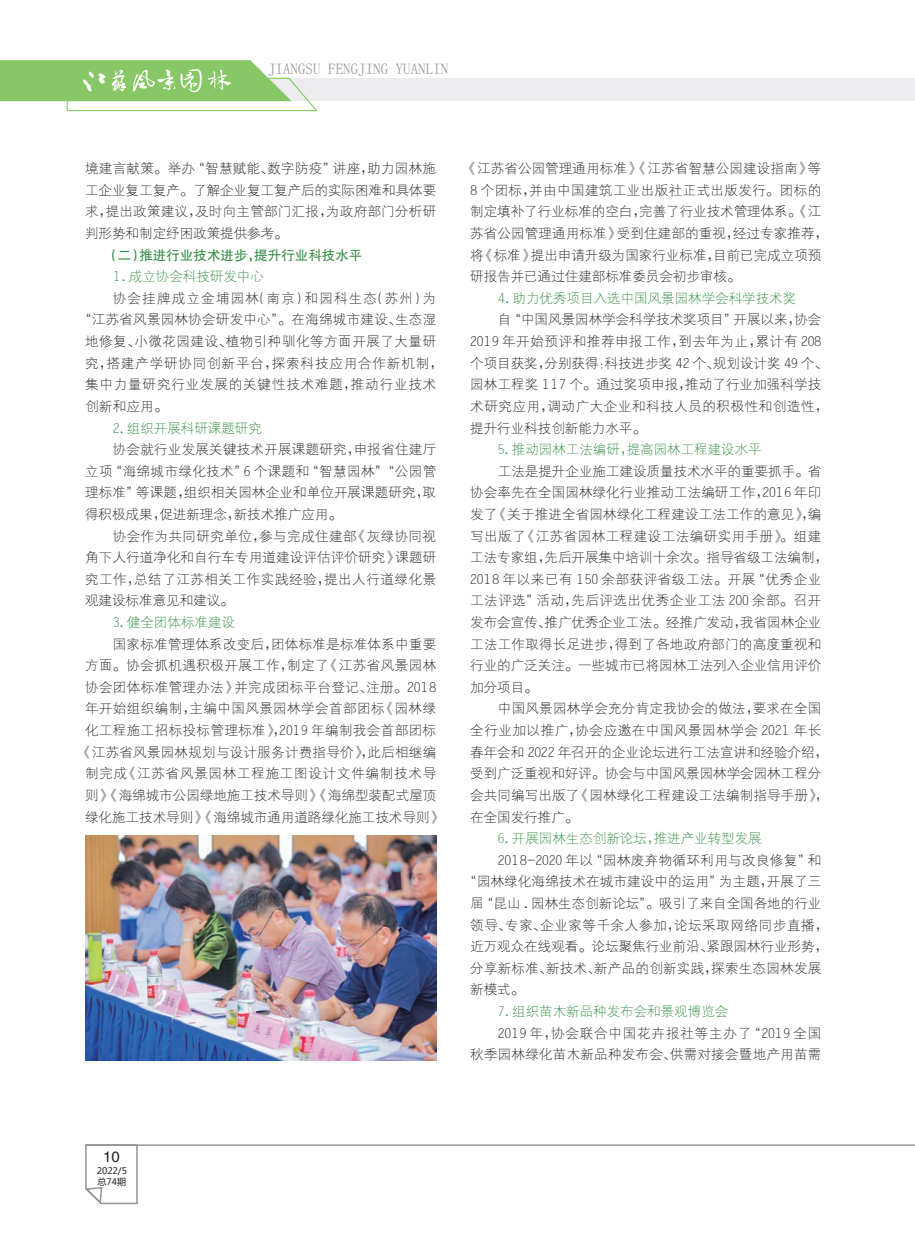
<style>
.page{position:relative;width:915px;height:1238px;background:#fff}
.page>*{position:absolute;margin:0;border:0;box-sizing:border-box;transform-origin:0 0}
.t1{font:15px "Sim Sun";color:#939598}
.t2{font:15px "FZHTK GBK1 0";color:#231f20}
.正文细等线_9pt{font:13.5px/21.6px "FZXDXK GBK1 0";letter-spacing:.01em;color:#231f20}
.三级标题{font:13.5px "FZXDXK GBK1 0";color:#358d46}
.正文细等线_9pt-2{font:13.5px "FZXDXK GBK1 0";letter-spacing:.03em;color:#231f20}
.正文细等线_9pt-3{font:13.5px "FZXDXK GBK1 0";letter-spacing:.035em;color:#231f20}
.正文细等线_9pt-4{font:13.5px "FZXDXK GBK1 0";letter-spacing:.065em;color:#231f20}
.正文细等线_9pt-5{font:13.5px "FZXDXK GBK1 0";letter-spacing:.045em;color:#231f20}
.正文细等线_9pt-6{font:13.5px "FZXDXK GBK1 0";letter-spacing:.04em;color:#231f20}
.正文细等线_9pt-7{font:13.5px "FZXDXK GBK1 0";letter-spacing:.055em;color:#231f20}
.正文细等线_9pt-8{font:13.5px "FZXDXK GBK1 0";letter-spacing:.09em;color:#231f20}
.二级标题{font:13.5px "FZHTJW GB1 0";color:#358d46}
.t3{font:9px/10.8px "Microsoft Ya Hei";color:#231f20}
</style>
<div class="page">
<div style="left:107px;top:78px;width:807px;height:23px;background:#ececee"></div>
<svg style="left:0;top:60px;width:318px;height:52px"></svg>
<img style="left:85px;top:836px;width:351px;height:224px">
<hr style="left:86px;top:1144px;width:828px;height:1px;background:#939598">
<svg style="left:85px;top:1144px;width:53px;height:61px"></svg>
<p class="t1" style="left:268px;top:61px;width:181px">JIANGSU FENGJING YUANLIN</p>
<p class="正文细等线_9pt" style="left:85px;top:158px;width:352px;text-align:justify">境建言献策。举办“智慧赋能、数字防疫”讲座，助力园林施工企业复工复产。了解企业复工复产后的实际困难和具体要求，提出政策建议，及时向主管部门汇报，为政府部门分析研判形势和制定纾困政策提供参考。</p>
<p class="二级标题" style="left:106px;top:247px;width:258px">（二）推进行业技术进步，提升行业科技水平</p>
<p class="三级标题" style="left:113px;top:269px;width:153px">1. 成立协会科技研发中心</p>
<p class="正文细等线_9pt-8" style="left:113px;top:291px;width:325px">协会挂牌成立金埔园林（南京）和园科生态（苏州）为</p>
<p class="正文细等线_9pt" style="left:78px;top:309px;width:359px">“江苏省风景园林协会研发中心”。在海绵城市建设、生态湿</p>
<p class="正文细等线_9pt-6" style="left:85px;top:334px;width:352px">地修复、小微花园建设、植物引种驯化等方面开展了大量研</p>
<p class="正文细等线_9pt-4" style="left:85px;top:356px;width:359px">究，搭建产学研协同创新平台，探索科技应用合作新机制，</p>
<p class="正文细等线_9pt-4" style="left:85px;top:377px;width:352px">集中力量研究行业发展的关键性技术难题，推动行业技术</p>
<p class="正文细等线_9pt" style="left:85px;top:396px;width:84px">创新和应用。</p>
<p class="三级标题" style="left:113px;top:420px;width:151px">2. 组织开展科研课题研究</p>
<p class="正文细等线_9pt" style="left:85px;top:439px;width:352px;text-align:justify;text-indent:28px">协会就行业发展关键技术开展课题研究，申报省住建厅立项“海绵城市绿化技术”6 个课题和“智慧园林”“公园管理标准”等课题，组织相关园林企业和单位开展课题研究，取得积极成果，促进新理念，新技术推广应用。</p>
<p class="正文细等线_9pt" style="left:85px;top:525px;width:352px;text-align:justify;text-indent:28px">协会作为共同研究单位，参与完成住建部《灰绿协同视角下人行道净化和自行车专用道建设评估评价研究》课题研究工作，总结了江苏相关工作实践经验，提出人行道绿化景观建设标准意见和建议。</p>
<p class="三级标题" style="left:113px;top:615px;width:124px">3. 健全团体标准建设</p>
<p class="正文细等线_9pt" style="left:113px;top:633px;width:325px">国家标准管理体系改变后，团体标准是标准体系中重要</p>
<p class="正文细等线_9pt-3" style="left:85px;top:658px;width:352px">方面。协会抓机遇积极开展工作，制定了《江苏省风景园林</p>
<p class="正文细等线_9pt-2" style="left:85px;top:680px;width:352px">协会团体标准管理办法》并完成团标平台登记、注册。2018</p>
<p class="正文细等线_9pt-3" style="left:85px;top:701px;width:352px">年开始组织编制，主编中国风景园林学会首部团标《园林绿</p>
<p class="正文细等线_9pt-2" style="left:85px;top:723px;width:352px">化工程施工招标投标管理标准》，2019 年编制我会首部团标</p>
<p class="正文细等线_9pt" style="left:78px;top:741px;width:359px">《江苏省风景园林规划与设计服务计费指导价》，此后相继编</p>
<p class="正文细等线_9pt-7" style="left:85px;top:766px;width:352px">制完成《江苏省风景园林工程施工图设计文件编制技术导</p>
<p class="正文细等线_9pt" style="left:85px;top:784px;width:352px">则》《海绵城市公园绿地施工技术导则》《海绵型装配式屋顶</p>
<p class="正文细等线_9pt" style="left:85px;top:806px;width:359px">绿化施工技术导则》《海绵城市通用道路绿化施工技术导则》</p>
<p class="正文细等线_9pt" style="left:470px;top:158px;width:359px;text-indent:-7px">《江苏省公园管理通用标准》《江苏省智慧公园建设指南》等<br>8 个团标，并由中国建筑工业出版社正式出版发行。团标的制定填补了行业标准的空白，完善了行业技术管理体系。《江苏省公园管理通用标准》受到住建部的重视，经过专家推荐，将《标准》提出申请升级为国家行业标准，目前已完成立项预研报告并已通过住建部标准委员会初步审核。</p>
<p class="三级标题" style="left:497px;top:291px;width:300px">4. 助力优秀项目入选中国风景园林学会科学技术奖</p>
<p class="正文细等线_9pt" style="left:470px;top:309px;width:359px;text-indent:28px">自“中国风景园林学会科学技术奖项目”开展以来，协会<br>2019 年开始预评和推荐申报工作，到去年为止，累计有 208个项目获奖，分别获得：科技进步奖 42 个、规划设计奖 49 个、园林工程奖 117 个。通过奖项申报，推动了行业加强科学技术研究应用，调动广大企业和科技人员的积极性和创造性，提升行业科技创新能力水平。</p>
<p class="三级标题" style="left:497px;top:442px;width:265px">5. 推动园林工法编研，提高园林工程建设水平</p>
<p class="正文细等线_9pt" style="left:470px;top:460px;width:359px;text-indent:28px">工法是提升企业施工建设质量技术水平的重要抓手。省协会率先在全国园林绿化行业推动工法编研工作，2016 年印发了《关于推进全省园林绿化工程建设工法工作的意见》，编写出版了《江苏省园林工程建设工法编研实用手册》。组建工法专家组，先后开展集中培训十余次。指导省级工法编制，<br>2018 年以来已有 150 余部获评省级工法。开展“优秀企业工法评选”活动，先后评选出优秀企业工法 200 余部。召开发布会宣传、推广优秀企业工法。经推广发动，我省园林企业工法工作取得长足进步，得到了各地政府部门的高度重视和行业的广泛关注。一些城市已将园林工法列入企业信用评价加分项目。</p>
<p class="正文细等线_9pt" style="left:470px;top:698px;width:359px;text-indent:28px">中国风景园林学会充分肯定我协会的做法，要求在全国全行业加以推广，协会应邀在中国风景园林学会 2021 年长春年会和 2022 年召开的企业论坛进行工法宣讲和经验介绍，受到广泛重视和好评。协会与中国风景园林学会园林工程分会共同编写出版了《园林绿化工程建设工法编制指导手册》，在全国发行推广。</p>
<p class="三级标题" style="left:497px;top:831px;width:265px">6. 开展园林生态创新论坛，推进产业转型发展</p>
<p class="正文细等线_9pt-2" style="left:497px;top:852px;width:325px">2018-2020 年以“园林废弃物循环利用与改良修复”和</p>
<p class="正文细等线_9pt" style="left:463px;top:871px;width:359px">“园林绿化海绵技术在城市建设中的运用”为主题，开展了三</p>
<p class="正文细等线_9pt" style="left:470px;top:892px;width:352px">届“昆山 . 园林生态创新论坛”。吸引了来自全国各地的行业</p>
<p class="正文细等线_9pt-5" style="left:470px;top:917px;width:359px">领导、专家、企业家等千余人参加，论坛采取网络同步直播，</p>
<p class="正文细等线_9pt" style="left:470px;top:936px;width:359px">近万观众在线观看。论坛聚焦行业前沿、紧跟园林行业形势，</p>
<p class="正文细等线_9pt" style="left:470px;top:957px;width:352px">分享新标准、新技术、新产品的创新实践，探索生态园林发展</p>
<p class="正文细等线_9pt" style="left:470px;top:979px;width:55px">新模式。</p>
<p class="三级标题" style="left:497px;top:1004px;width:232px">7. 组织苗木新品种发布会和景观博览会</p>
<p class="正文细等线_9pt" style="left:470px;top:1022px;width:352px;text-align:right">2019 年，协会联合中国花卉报社等主办了“2019 全国<br>秋季园林绿化苗木新品种发布会、供需对接会暨地产用苗需</p>
<p class="t2" style="left:103px;top:1147px;width:18px">10</p>
<p class="t3" style="left:97px;top:1165px;width:32px">2022/5总74期</p>
</div>
